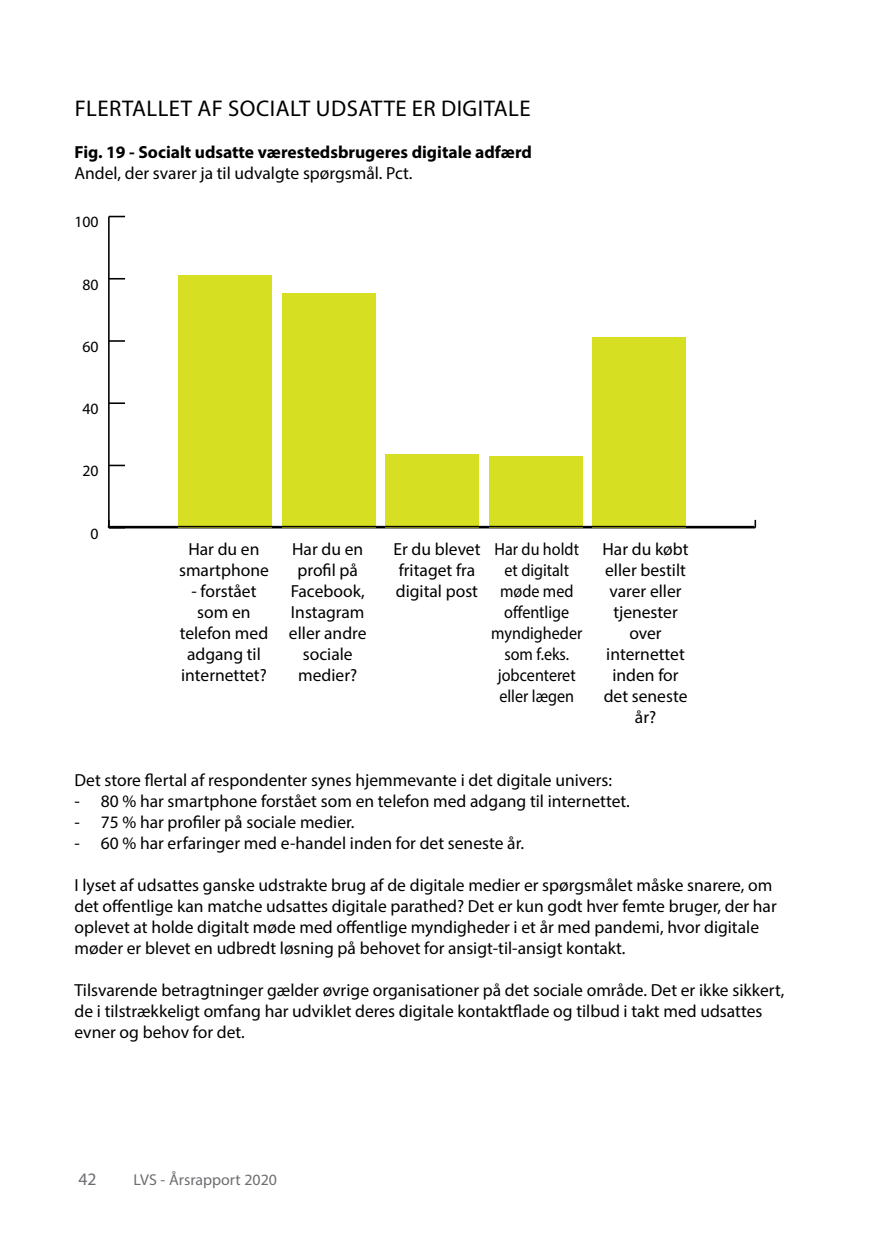
<style>
.page{position:relative;width:874px;height:1241px;background:#fff}
.page>*{position:absolute;margin:0;border:0;box-sizing:border-box;transform-origin:0 0}
.t1{font:22.75px "Myriad Pro";letter-spacing:.02em;color:#000}
.t2{font:17.5px/21px "Myriad Pro";color:#000;text-align:center}
.t3{font:17.5px/21px "Myriad Pro";color:#000;text-align:center;scale:.92 1}
.t4{font:700 17.5px "Myriad Pro";color:#000}
.t5{font:17.5px "Myriad Pro";color:#6d6e71}
.t6{font:15.75px "Myriad Pro";color:#6d6e71}
.t7{font:15.75px "Myriad Pro";color:#000}
</style>
<div class="page">
<hr style="left:109px;top:527px;width:646px;height:1px;background:#000">
<hr style="left:108px;top:216px;width:2px;height:311px;background:#000">
<svg style="left:109px;top:464px;width:16px;height:2px"></svg>
<svg style="left:109px;top:402px;width:16px;height:2px"></svg>
<svg style="left:109px;top:340px;width:16px;height:2px"></svg>
<svg style="left:110px;top:278px;width:15px;height:1px"></svg>
<svg style="left:110px;top:216px;width:15px;height:1px"></svg>
<div style="left:592px;top:337px;width:93px;height:190px;background:#d7df23"></div>
<div style="left:488px;top:456px;width:93px;height:71px;background:#d7df23"></div>
<div style="left:385px;top:454px;width:93px;height:73px;background:#d7df23"></div>
<div style="left:282px;top:293px;width:93px;height:234px;background:#d7df23"></div>
<div style="left:178px;top:275px;width:93px;height:252px;background:#d7df23"></div>
<hr style="left:108px;top:525px;width:645px;height:2px;background:#000">
<h1 class="t1" style="left:75px;top:95px;width:457px">FLERTALLET AF SOCIALT UDSATTE ER DIGITALE</h1>
<p class="t4" style="left:74px;top:141px;width:459px">Fig. 19 - Socialt udsatte værestedsbrugeres digitale adfærd</p>
<p class="t2" style="left:74px;top:163px;width:339px">Andel, der svarer ja til udvalgte spørgsmål. Pct.</p>
<p class="t7" style="left:74px;top:212px;width:26px">100</p>
<p class="t7" style="left:82px;top:274px;width:18px">80</p>
<p class="t7" style="left:82px;top:337px;width:18px">60</p>
<p class="t7" style="left:82px;top:399px;width:18px">40</p>
<p class="t7" style="left:82px;top:461px;width:18px">20</p>
<p class="t7" style="left:91px;top:523px;width:10px">0</p>
<p class="t2" style="left:179px;top:538px;width:91px">Har du en smartphone</p>
<p class="t2" style="left:179px;top:580px;width:90px">- forstået som en telefon med adgang til internettet?</p>
<p class="t2" style="left:289px;top:538px;width:79px">Har du en profil på<br>Facebook,<br>Instagram eller andre sociale medier?</p>
<p class="t2" style="left:393px;top:538px;width:88px;text-align:left">Er du blevet fritaget fra digital post</p>
<p class="t3" style="left:491px;top:538px;width:100px">Har du holdt et digitalt møde med offentlige myndigheder som f.eks. jobcenteret eller lægen</p>
<p class="t2" style="left:602px;top:538px;width:88px">Har du købt eller bestilt varer eller tjenester over internettet inden for det seneste år?</p>
<p class="t2" style="left:74px;top:769px;width:539px">Det store flertal af respondenter synes hjemmevante i det digitale univers:</p>
<p class="t2" style="left:74px;top:790px;width:556px">- 80 % har smartphone forstået som en telefon med adgang til internettet.</p>
<p class="t2" style="left:74px;top:811px;width:281px">- 75 % har profiler på sociale medier.</p>
<p class="t2" style="left:74px;top:832px;width:451px">- 60 % har erfaringer med e-handel inden for det seneste år.</p>
<p class="t2" style="left:74px;top:874px;width:703px;text-align:left">I lyset af udsattes ganske udstrakte brug af de digitale medier er spørgsmålet måske snarere, om det offentlige kan matche udsattes digitale parathed? Det er kun godt hver femte bruger, der har oplevet at holde digitalt møde med offentlige myndigheder i et år med pandemi, hvor digitale møder er blevet en udbredt løsning på behovet for ansigt-til-ansigt kontakt.</p>
<p class="t2" style="left:74px;top:979px;width:711px;text-align:left">Tilsvarende betragtninger gælder øvrige organisationer på det sociale område. Det er ikke sikkert, de i tilstrækkeligt omfang har udviklet deres digitale kontaktflade og tilbud i takt med udsattes evner og behov for det.</p>
<p class="t5" style="left:78px;top:1167px;width:20px">42</p>
<p class="t6" style="left:133px;top:1169px;width:145px">LVS - Årsrapport 2020</p>
</div>
